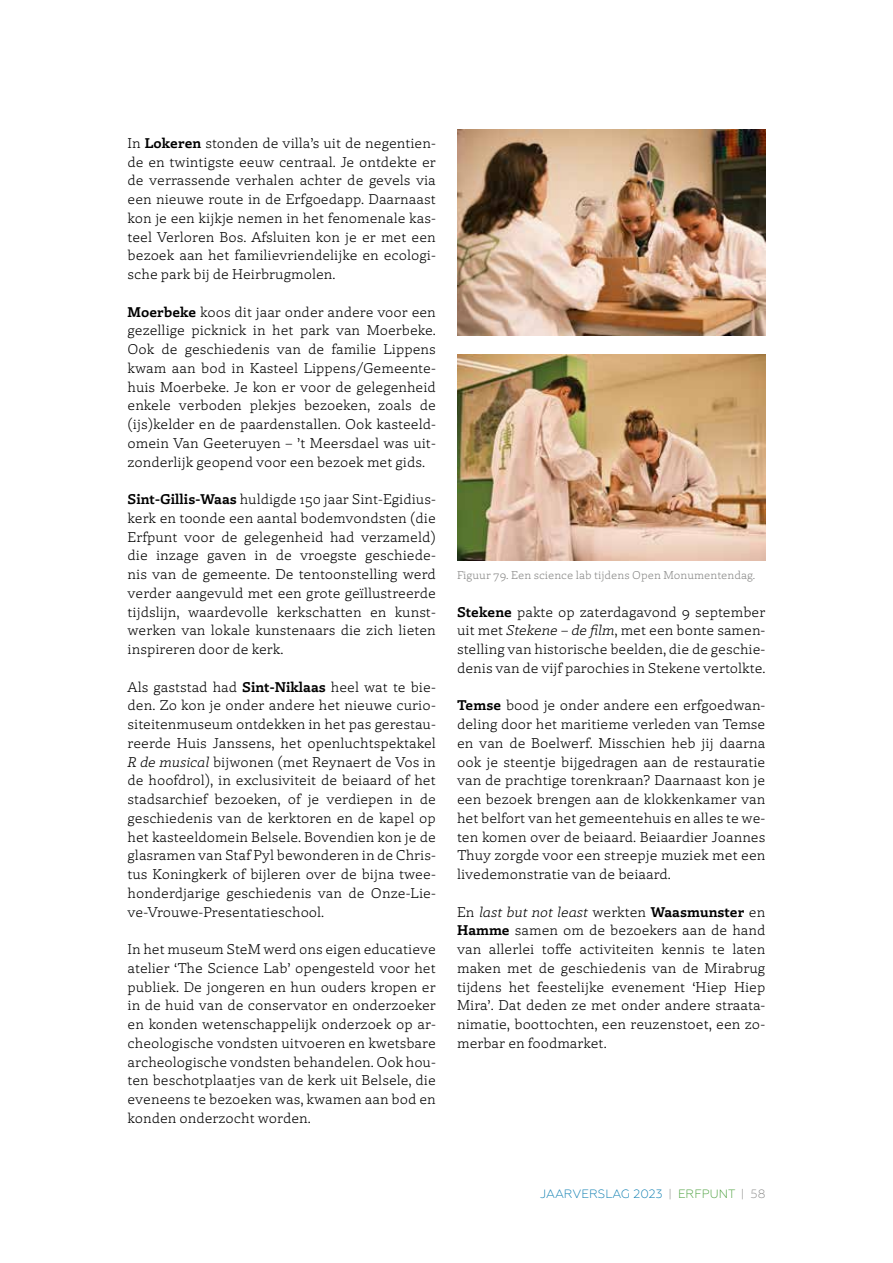
<style>
.page{position:relative;width:893px;height:1263px;background:#fff}
.page>*{position:absolute;margin:0;border:0;box-sizing:border-box;transform-origin:0 0}
.t1{font:15px/18.8px "Laski Slab";color:#000;text-align:justify}
.t2{font:12px "Laski Slab";color:#878786}
.t3{font:300 12px "Geometria";color:#0077ad}
.s1{font-weight:700}
.s2{font-style:italic}
.s3{color:#878786}
.s4{color:#439c34}
</style>
<div class="page">
<hr style="left:892px;top:0;width:1px;height:1263px;background:#439c34">
<img style="left:457px;top:354px;width:308px;height:206px">
<img style="left:457px;top:129px;width:309px;height:206px">
<p class="t1" style="left:128px;top:133px;width:310px">In <span class="s1">Lokeren</span> stonden de villa’s uit de negentien&shy;de en twintigste eeuw centraal. Je ontdekte er de verrassende verhalen achter de gevels via een nieuwe route in de Erfgoedapp. Daarnaast kon je een kijkje nemen in het fenomenale kas&shy;teel Verloren Bos. Afsluiten kon je er met een bezoek aan het familievriendelijke en ecologi&shy;sche park bij de Heirbrugmolen.</p>
<p class="t1" style="left:128px;top:302px;width:310px"><span class="s1">Moerbeke</span> koos dit jaar onder andere voor een gezellige picknick in het park van Moerbeke.<br>Ook de geschiedenis van de familie Lippens kwam aan bod in Kasteel Lippens/Gemeente&shy;huis Moerbeke. Je kon er voor de gelegenheid enkele verboden plekjes bezoeken, zoals de (ijs)kelder en de paardenstallen. Ook kasteeld&shy;omein Van Geeteruyen – ’t Meersdael was uit&shy;zonderlijk geopend voor een bezoek met gids.</p>
<p class="t1" style="left:128px;top:489px;width:310px"><span class="s1">Sint-Gillis-Waas</span> huldigde 150 jaar Sint-Egidius&shy;kerk en toonde een aantal bodemvondsten (die Erfpunt voor de gelegenheid had verzameld) die inzage gaven in de vroegste geschiede&shy;nis van de gemeente. De tentoonstelling werd verder aangevuld met een grote geïllustreerde tijdslijn, waardevolle kerkschatten en kunst&shy;werken van lokale kunstenaars die zich lieten inspireren door de kerk.</p>
<p class="t1" style="left:128px;top:677px;width:310px">Als gaststad had <span class="s1">Sint-Niklaas</span> heel wat te bie&shy;den. Zo kon je onder andere het nieuwe curio&shy;siteitenmuseum ontdekken in het pas gerestau&shy;reerde Huis Janssens, het openluchtspektakel <span class="s2">R de musical</span> bijwonen (met Reynaert de Vos in de hoofdrol), in exclusiviteit de beiaard of het stadsarchief bezoeken, of je verdiepen in de geschiedenis van de kerktoren en de kapel op het kasteeldomein Belsele. Bovendien kon je de glasramen van Staf Pyl bewonderen in de Chris&shy;tus Koningkerk of bijleren over de bijna twee&shy;honderdjarige geschiedenis van de Onze-Lie&shy;ve-Vrouwe-Presentatieschool.</p>
<p class="t1" style="left:128px;top:939px;width:310px">In het museum SteM werd ons eigen educatieve atelier ‘The Science Lab’ opengesteld voor het publiek. De jongeren en hun ouders kropen er in de huid van de conservator en onderzoeker en konden wetenschappelijk onderzoek op ar&shy;cheologische vondsten uitvoeren en kwetsbare archeologische vondsten behandelen. Ook hou&shy;ten beschotplaatjes van de kerk uit Belsele, die eveneens te bezoeken was, kwamen aan bod en konden onderzocht worden.</p>
<p class="t2" style="left:457px;top:568px;width:300px">Figuur 79. Een science lab tijdens Open Monumentendag.</p>
<p class="t1" style="left:457px;top:602px;width:310px"><span class="s1">Stekene</span> pakte op zaterdagavond 9 september uit met <span class="s2">Stekene – de film</span>, met een bonte samen&shy;stelling van historische beelden, die de geschie&shy;denis van de vijf parochies in Stekene vertolkte.</p>
<p class="t1" style="left:457px;top:696px;width:310px"><span class="s1">Temse</span> bood je onder andere een erfgoedwan&shy;deling door het maritieme verleden van Temse en van de Boelwerf. Misschien heb jij daarna ook je steentje bijgedragen aan de restauratie van de prachtige torenkraan? Daarnaast kon je een bezoek brengen aan de klokkenkamer van het belfort van het gemeentehuis en alles te we&shy;ten komen over de beiaard. Beiaardier Joannes Thuy zorgde voor een streepje muziek met een livedemonstratie van de beiaard.</p>
<p class="t1" style="left:457px;top:902px;width:310px">En <span class="s2">last but not least</span> werkten <span class="s1">Waasmunster</span> en <span class="s1">Hamme</span> samen om de bezoekers aan de hand van allerlei toffe activiteiten kennis te laten maken met de geschiedenis van de Mirabrug tijdens het feestelijke evenement ‘Hiep Hiep Mira’. Dat deden ze met onder andere straata&shy;nimatie, boottochten, een reuzenstoet, een zo&shy;merbar en foodmarket.</p>
<p class="t3" style="left:540px;top:1187px;width:227px">JAARVERSLAG 2023 <span class="s3">|</span> <span class="s4">ERFPUNT</span> <span class="s3">| 58</span></p>
</div>
